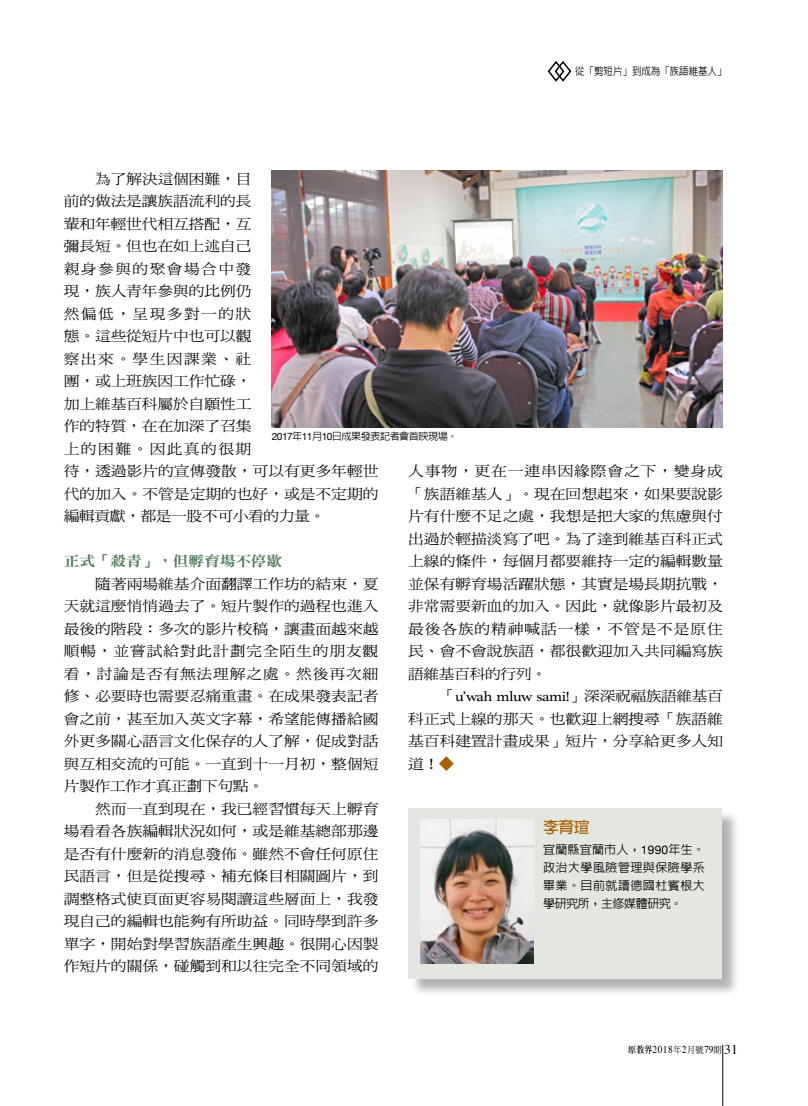
<style>
.page{position:relative;width:808px;height:1106px;background:#fff}
.page>*{position:absolute;margin:0;border:0;box-sizing:border-box;transform-origin:0 0}
.t1{font:700 15.75px "AR Hei B5";color:#a76000}
.t2{font:14.1px/22.5px "DF Ming Std W5";color:#000;text-align:justify;scale:1.11 1}
.t3{font:14.1px "Athelas";letter-spacing:-.03em;color:#000;scale:1.11 1}
.t4{font:14.1px "DF Ming Std W9";letter-spacing:-.01em;color:#4e7a58;scale:1.11 1}
.t5{font:500 12px/18px "AR Hei B5";letter-spacing:.04em;color:#000;text-align:justify}
.t6{font:10.5px "Times";letter-spacing:.05em;color:#000;scale:.9 1}
.t7{font:500 10.5px "AR Hei B5";color:#000;scale:.9 1}
.t8{font:500 10.2px "AR Hei B5";letter-spacing:-.05em;color:#000}
.s1{font-family:"Helvetica Neue";font-weight:400}
.s2{font-family:"DF Ming Std W5"}
.s3{font-family:"AR Ming B5";font-weight:800;font-size:9px}
.s4{font-family:"DF Ming Std W5";font-size:9px}
.s5{font-size:13.5px}
</style>
<div class="page">
<hr style="left:722px;top:1044px;width:1px;height:62px;background:#000">
<svg style="left:439px;top:756px;width:15px;height:15px"></svg>
<div style="left:411px;top:810px;width:330px;height:186px;background:#000;opacity:.3"></div>
<div style="left:408px;top:808px;width:314px;height:170px;background:#e4e7e0"></div>
<img style="left:421px;top:819px;width:112px;height:145px">
<svg style="left:547px;top:61px;width:25px;height:21px"></svg>
<img style="left:272px;top:170px;width:451px;height:257px">
<p class="t7" style="left:575px;top:66px;width:170px">從「剪短片」到成為「族語維基人」</p>
<p class="t2" style="left:64px;top:167px;width:285px;text-align:left;text-indent:32px">為了解決這個困難，目<br>前的做法是讓族語流利的長<br>輩和年輕世代相互搭配，互<br>彌長短。但也在如上述自己<br>親身參與的聚會場合中發<br>現，族人青年參與的比例仍<br>然偏低，呈現多對一的狀<br>態。這些從短片中也可以觀<br>察出來。學生因課業、社<br>團，或上班族因工作忙碌，<br>加上維基百科屬於自願性工<br>作的特質，在在加深了召集<br>上的困難。因此真的很期<br>待，透過影片的宣傳發散，可以有更多年輕世代的加入。不管是定期的也好，或是不定期的編輯貢獻，都是一股不可小看的力量。</p>
<p class="t4" style="left:64px;top:553px;width:198px">正式「殺青」，但孵育場不停歇</p>
<p class="t2" style="left:64px;top:572px;width:285px;text-indent:32px">隨著兩場維基介面翻譯工作坊的結束，夏天就這麼悄悄過去了。短片製作的過程也進入最後的階段：多次的影片校稿，讓畫面越來越順暢，並嘗試給對此計劃完全陌生的朋友觀看，討論是否有無法理解之處。然後再次細修、必要時也需要忍痛重畫。在成果發表記者會之前，甚至加入英文字幕，希望能傳播給國外更多關心語言文化保存的人了解，促成對話與互相交流的可能。一直到十一月初，整個短片製作工作才真正劃下句點。</p>
<p class="t2" style="left:64px;top:797px;width:285px;text-indent:32px">然而一直到現在，我已經習慣每天上孵育場看看各族編輯狀況如何，或是維基總部那邊是否有什麼新的消息發佈。雖然不會任何原住民語言，但是從搜尋、補充條目相關圖片，到調整格式使頁面更容易閱讀這些層面上，我發現自己的編輯也能夠有所助益。同時學到許多單字，開始對學習族語產生興趣。很開心因製作短片的關係，碰觸到和以往完全不同領域的</p>
<p class="t8" style="left:272px;top:430px;width:187px"><span class="s1">2017</span>年<span class="s1">11</span>月<span class="s1">10</span>日成果發表記者會首映現場。</p>
<p class="t2" style="left:408px;top:459px;width:285px">人事物，更在一連串因緣際會之下，變身成「族語維基人」。現在回想起來，如果要說影片有什麼不足之處，我想是把大家的焦慮與付出過於輕描淡寫了吧。為了達到維基百科正式上線的條件，每個月都要維持一定的編輯數量並保有孵育場活躍狀態，其實是場長期抗戰，非常需要新血的加入。因此，就像影片最初及最後各族的精神喊話一樣，不管是不是原住民、會不會說族語，都很歡迎加入共同編寫族語維基百科的行列。</p>
<p class="t3" style="left:440px;top:685px;width:257px"><span class="s2">「</span>u’wah mluw sami!<span class="s2">」深深祝福族語維基百</span></p>
<p class="t2" style="left:408px;top:707px;width:285px">科正式上線的那天。也歡迎上網搜尋「族語維基百科建置計畫成果」短片，分享給更多人知道！</p>
<p class="t1" style="left:543px;top:819px;width:48px">李育瑄</p>
<p class="t5" style="left:543px;top:840px;width:163px">宜蘭縣宜蘭市人，<span class="s1">1990</span>年生。政治大學風險管理與保險學系畢業。目前就讀德國杜賓根大學研究所，主修媒體研究。</p>
<p class="t6" style="left:628px;top:1039px;width:123px"><span class="s3">原教界</span>2018<span class="s4">年</span>2<span class="s4">月號</span>79<span class="s4">期</span> <span class="s5">31</span></p>
</div>
